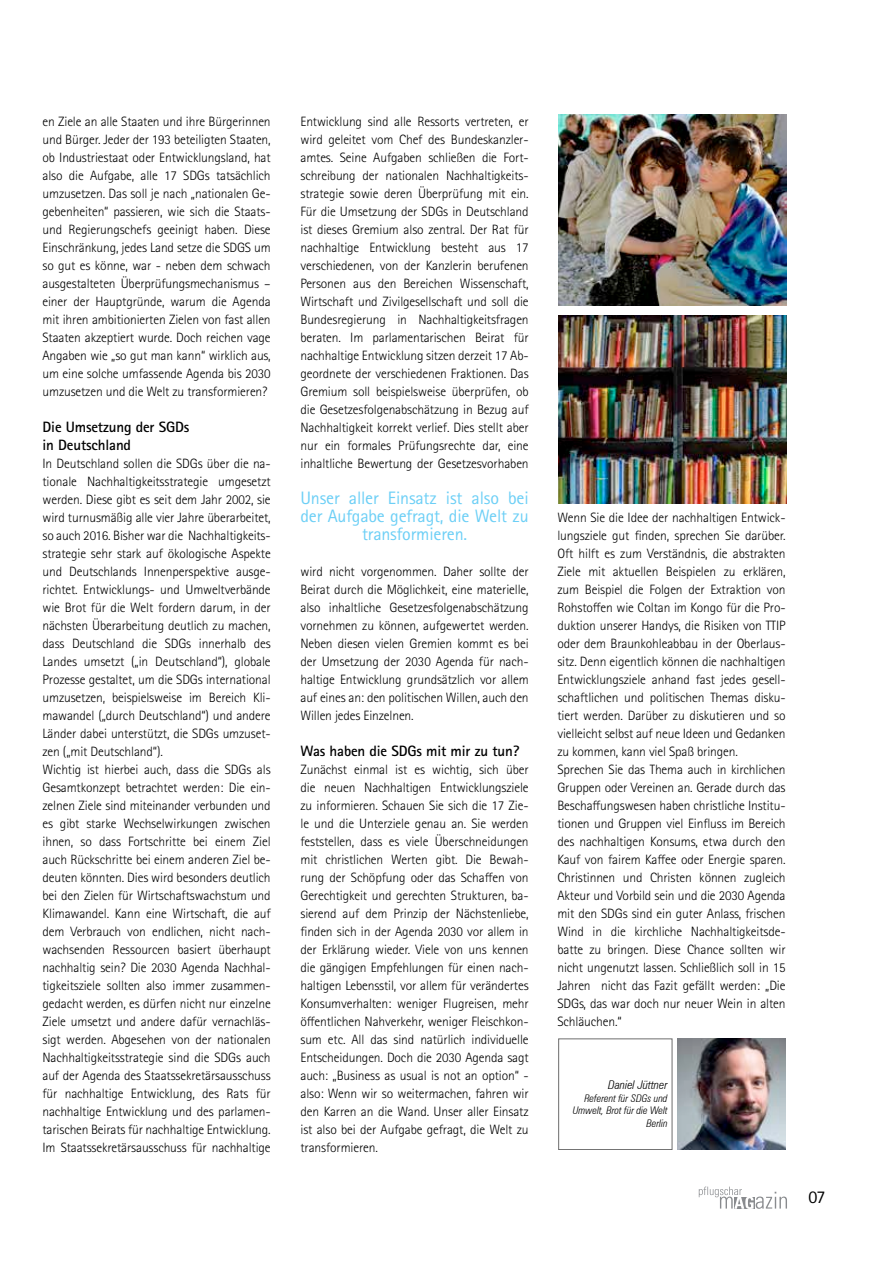
<style>
.page{position:relative;width:893px;height:1263px;background:#fff}
.page>*{position:absolute;margin:0;border:0;box-sizing:border-box;transform-origin:0 0}
.t1{font:18px/18px "Rotis Sans Serif Std";letter-spacing:-.01em;color:#6ccff6;text-align:center}
.t2{font:18px "Rotis Sans Serif Std";color:#000}
.t3{font:700 15px/18px "Rotis Sans Serif Std";letter-spacing:-.01em;color:#000}
.t4{font:300 13.5px/18px "Rotis Sans Serif Std";letter-spacing:-.01em;color:#000;text-align:justify}
.t5{font:italic 300 condensed 12px "Zurich BT";color:#000}
.t6{font:italic 300 condensed 10.5px/12.6px "Zurich BT";color:#000;text-align:right}
</style>
<div class="page">
<svg style="left:699px;top:1186px;width:88px;height:23px"></svg>
<img style="left:677px;top:1039px;width:109px;height:111px">
<img style="left:558px;top:115px;width:229px;height:191px">
<img style="left:558px;top:315px;width:229px;height:188px">
<p class="t4" style="left:43px;top:113px;width:230px">en Ziele an alle Staaten und ihre Bürgerinnen und Bürger. Jeder der 193 beteiligten Staaten, ob Industriestaat oder Entwicklungsland, hat also die Aufgabe, alle 17 SDGs tatsächlich umzusetzen. Das soll je nach „nationalen Ge&shy;gebenheiten“ passieren, wie sich die Staats&shy;und Regierungschefs geeinigt haben. Diese Einschränkung, jedes Land setze die SDGS um so gut es könne, war - neben dem schwach ausgestalteten Überprüfungsmechanismus – einer der Hauptgründe, warum die Agenda mit ihren ambitionierten Zielen von fast allen Staaten akzeptiert wurde. Doch reichen vage Angaben wie „so gut man kann“ wirklich aus, um eine solche umfassende Agenda bis 2030 umzusetzen und die Welt zu transformieren?</p>
<p class="t3" style="left:43px;top:418px;width:148px">Die Umsetzung der SGDs in Deutschland</p>
<p class="t4" style="left:43px;top:455px;width:230px;text-align:left">In Deutschland sollen die SDGs über die na&shy;tionale Nachhaltigkeitsstrategie umgesetzt werden. Diese gibt es seit dem Jahr 2002, sie wird turnusmäßig alle vier Jahre überarbeitet, so auch 2016. Bisher war die Nachhaltigkeits&shy;strategie sehr stark auf ökologische Aspekte und Deutschlands Innenperspektive ausge&shy;richtet. Entwicklungs- und Umweltverbände wie Brot für die Welt fordern darum, in der nächsten Überarbeitung deutlich zu machen, dass Deutschland die SDGs innerhalb des Landes umsetzt („in Deutschland“), globale Prozesse gestaltet, um die SDGs international umzusetzen, beispielsweise im Bereich Kli&shy;mawandel („durch Deutschland“) und andere Länder dabei unterstützt, die SDGs umzuset&shy;zen („mit Deutschland“).<br>Wichtig ist hierbei auch, dass die SDGs als Gesamtkonzept betrachtet werden: Die ein&shy;zelnen Ziele sind miteinander verbunden und es gibt starke Wechselwirkungen zwischen ihnen, so dass Fortschritte bei einem Ziel auch Rückschritte bei einem anderen Ziel be&shy;deuten könnten. Dies wird besonders deutlich bei den Zielen für Wirtschaftswachstum und Klimawandel. Kann eine Wirtschaft, die auf dem Verbrauch von endlichen, nicht nach&shy;wachsenden Ressourcen basiert überhaupt nachhaltig sein? Die 2030 Agenda Nachhal&shy;tigkeitsziele sollten also immer zusammen&shy;gedacht werden, es dürfen nicht nur einzelne Ziele umsetzt und andere dafür vernachläs&shy;sigt werden. Abgesehen von der nationalen Nachhaltigkeitsstrategie sind die SDGs auch auf der Agenda des Staatssekretärsausschuss für nachhaltige Entwicklung, des Rats für nachhaltige Entwicklung und des parlamen&shy;tarischen Beirats für nachhaltige Entwicklung.<br>Im Staatssekretärsausschuss für nachhaltige</p>
<p class="t4" style="left:300px;top:113px;width:230px">Entwicklung sind alle Ressorts vertreten, er wird geleitet vom Chef des Bundeskanzler&shy;amtes. Seine Aufgaben schließen die Fort&shy;schreibung der nationalen Nachhaltigkeits&shy;strategie sowie deren Überprüfung mit ein.<br>Für die Umsetzung der SDGs in Deutschland ist dieses Gremium also zentral. Der Rat für nachhaltige Entwicklung besteht aus 17 verschiedenen, von der Kanzlerin berufenen Personen aus den Bereichen Wissenschaft, Wirtschaft und Zivilgesellschaft und soll die Bundesregierung in Nachhaltigkeitsfragen beraten. Im parlamentarischen Beirat für nachhaltige Entwicklung sitzen derzeit 17 Ab&shy;geordnete der verschiedenen Fraktionen. Das Gremium soll beispielsweise überprüfen, ob die Gesetzesfolgenabschätzung in Bezug auf Nachhaltigkeit korrekt verlief. Dies stellt aber nur ein formales Prüfungsrechte dar, eine inhaltliche Bewertung der Gesetzesvorhaben</p>
<h1 class="t1" style="left:300px;top:489px;width:230px">Unser aller Einsatz ist also bei der Aufgabe gefragt, die Welt zu transformieren.</h1>
<p class="t4" style="left:300px;top:562px;width:230px">wird nicht vorgenommen. Daher sollte der Beirat durch die Möglichkeit, eine materielle, also inhaltliche Gesetzesfolgenabschätzung vornehmen zu können, aufgewertet werden.<br>Neben diesen vielen Gremien kommt es bei der Umsetzung der 2030 Agenda für nach&shy;haltige Entwicklung grundsätzlich vor allem auf eines an: den politischen Willen, auch den Willen jedes Einzelnen.</p>
<p class="t3" style="left:300px;top:742px;width:220px">Was haben die SDGs mit mir zu tun?</p>
<p class="t4" style="left:300px;top:761px;width:230px">Zunächst einmal ist es wichtig, sich über die neuen Nachhaltigen Entwicklungsziele zu informieren. Schauen Sie sich die 17 Zie&shy;le und die Unterziele genau an. Sie werden feststellen, dass es viele Überschneidungen mit christlichen Werten gibt. Die Bewah&shy;rung der Schöpfung oder das Schaffen von Gerechtigkeit und gerechten Strukturen, ba&shy;sierend auf dem Prinzip der Nächstenliebe, finden sich in der Agenda 2030 vor allem in der Erklärung wieder. Viele von uns kennen die gängigen Empfehlungen für einen nach&shy;haltigen Lebensstil, vor allem für verändertes Konsumverhalten: weniger Flugreisen, mehr öffentlichen Nahverkehr, weniger Fleischkon&shy;sum etc. All das sind natürlich individuelle Entscheidungen. Doch die 2030 Agenda sagt auch: „Business as usual is not an option“ - also: Wenn wir so weitermachen, fahren wir den Karren an die Wand. Unser aller Einsatz ist also bei der Aufgabe gefragt, die Welt zu transformieren.</p>
<p class="t4" style="left:557px;top:509px;width:230px;text-align:left">Wenn Sie die Idee der nachhaltigen Entwick&shy;lungsziele gut finden, sprechen Sie darüber.<br>Oft hilft es zum Verständnis, die abstrakten Ziele mit aktuellen Beispielen zu erklären, zum Beispiel die Folgen der Extraktion von Rohstoffen wie Coltan im Kongo für die Pro&shy;duktion unserer Handys, die Risiken von TTIP oder dem Braunkohleabbau in der Oberlaus&shy;sitz. Denn eigentlich können die nachhaltigen Entwicklungsziele anhand fast jedes gesell&shy;schaftlichen und politischen Themas disku&shy;tiert werden. Darüber zu diskutieren und so vielleicht selbst auf neue Ideen und Gedanken zu kommen, kann viel Spaß bringen.<br>Sprechen Sie das Thema auch in kirchlichen Gruppen oder Vereinen an. Gerade durch das Beschaffungswesen haben christliche Institu&shy;tionen und Gruppen viel Einfluss im Bereich des nachhaltigen Konsums, etwa durch den Kauf von fairem Kaffee oder Energie sparen.<br>Christinnen und Christen können zugleich Akteur und Vorbild sein und die 2030 Agenda mit den SDGs sind ein guter Anlass, frischen Wind in die kirchliche Nachhaltigkeitsde&shy;batte zu bringen. Diese Chance sollten wir nicht ungenutzt lassen. Schließlich soll in 15<br>Jahren nicht das Fazit gefällt werden: „Die SDGs, das war doch nur neuer Wein in alten Schläuchen.“</p>
<p class="t5" style="left:608px;top:1078px;width:61px">Daniel Jüttner</p>
<p class="t6" style="left:573px;top:1092px;width:96px">Referent für SDGs und<br>Umwelt, Brot für die Welt<br>Berlin</p>
<h1 class="t2" style="left:808px;top:1186px;width:18px">07</h1>
</div>
